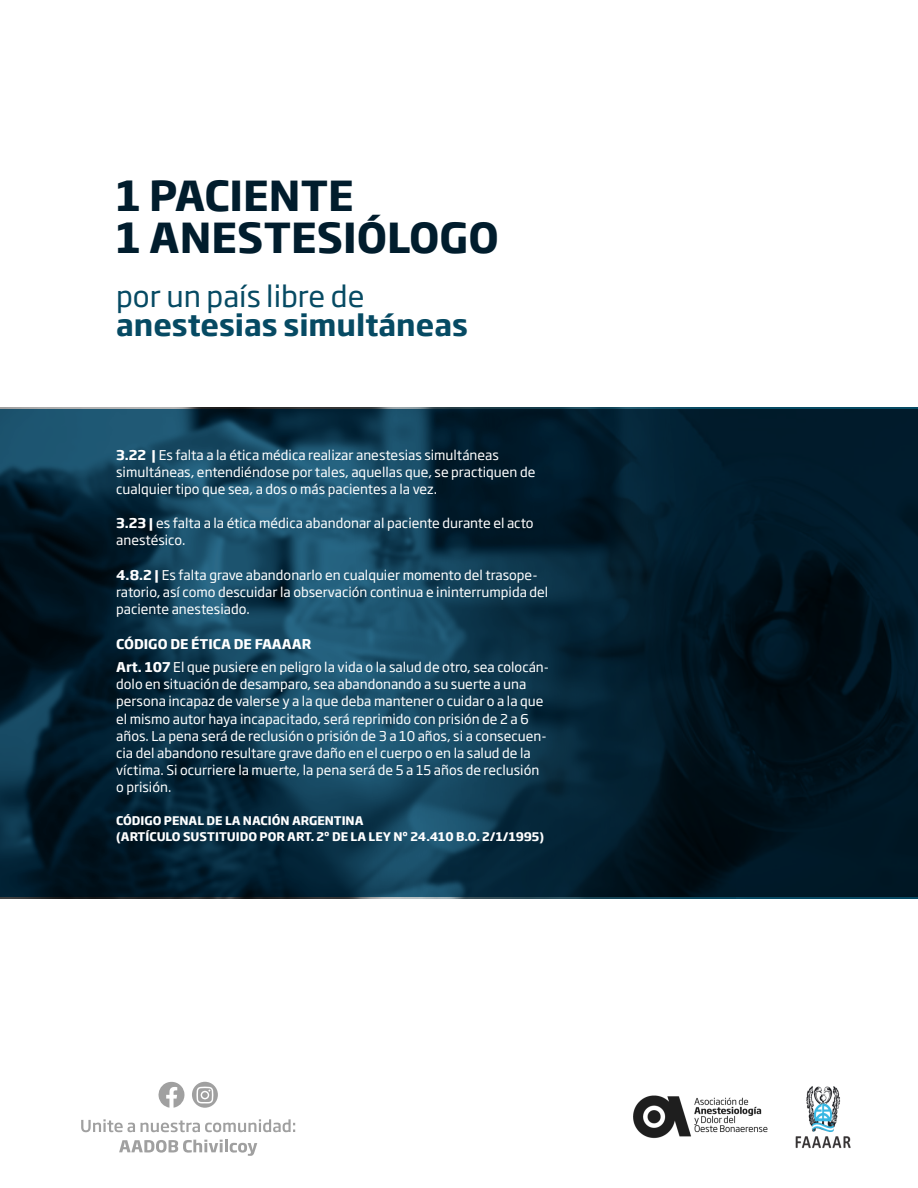
<style>
.page{position:relative;width:918px;height:1188px;background:#fff}
.page>*{position:absolute;margin:0;border:0;box-sizing:border-box;transform-origin:0 0}
.t1{font:700 40.95px/41.4px "Soho Gothic Pro";color:#011d2d}
.t2{font:700 29.1px "Soho Gothic Pro";color:#064a63}
.t3{font:29.1px "Soho Gothic Pro";color:#064a63}
.t4{font:13.35px/17.2px "Soho Gothic Pro";color:#fff}
.t5{font:700 11.7px/15.6px "Soho Gothic Pro";color:#fff}
.s1{font-weight:700}
</style>
<div class="page">
<svg style="left:0;top:409px;width:918px;height:488px;background:#092a3c"></svg>
<img style="left:634px;top:1086px;width:217px;height:62px">
<svg style="left:81px;top:1119px;width:54px;height:13px"></svg>
<svg style="left:141px;top:1119px;width:154px;height:13px"></svg>
<svg style="left:119px;top:1140px;width:138px;height:16px"></svg>
<svg style="left:158px;top:1081px;width:27px;height:27px"></svg>
<svg style="left:192px;top:1082px;width:26px;height:26px"></svg>
<h1 class="t1" style="left:116px;top:173px;width:384px">1 PACIENTE<br>1 ANESTESIÓLOGO</h1>
<h2 class="t3" style="left:116px;top:273px;width:250px">por un país libre de</h2>
<h2 class="t2" style="left:116px;top:302px;width:353px">anestesias simultáneas</h2>
<p class="t4" style="left:116px;top:445px;width:421px"><span class="s1">3.22 |</span> Es falta a la ética médica realizar anestesias simultáneas simultáneas, entendiéndose por tales, aquellas que, se practiquen de cualquier tipo que sea, a dos o más pacientes a la vez.</p>
<p class="t4" style="left:116px;top:514px;width:419px"><span class="s1">3.23 |</span> es falta a la ética médica abandonar al paciente durante el acto anestésico.</p>
<p class="t4" style="left:116px;top:566px;width:434px"><span class="s1">4.8.2 |</span> Es falta grave abandonarlo en cualquier momento del trasope&shy;ratorio, así como descuidar la observación continua e ininterrumpida del paciente anestesiado.</p>
<p class="t4" style="left:116px;top:631px;width:435px;line-height:23.4px"><span class="s1">CÓDIGO DE ÉTICA DE FAAAAR<br>Art. 107</span> El que pusiere en peligro la vida o la salud de otro, sea colocán-</p>
<p class="t4" style="left:116px;top:675px;width:432px">dolo en situación de desamparo, sea abandonando a su suerte a una persona incapaz de valerse y a la que deba mantener o cuidar o a la que el mismo autor haya incapacitado, será reprimido con prisión de 2 a 6 años. La pena será de reclusión o prisión de 3 a 10 años, si a consecuen&shy;cia del abandono resultare grave daño en el cuerpo o en la salud de la víctima. Si ocurriere la muerte, la pena será de 5 a 15 años de reclusión o prisión.</p>
<p class="t5" style="left:116px;top:812px;width:430px">CÓDIGO PENAL DE LA NACIÓN ARGENTINA<br>(ARTÍCULO SUSTITUIDO POR ART. 2º DE LA LEY Nº 24.410 B.O. 2/1/1995)</p>
</div>
